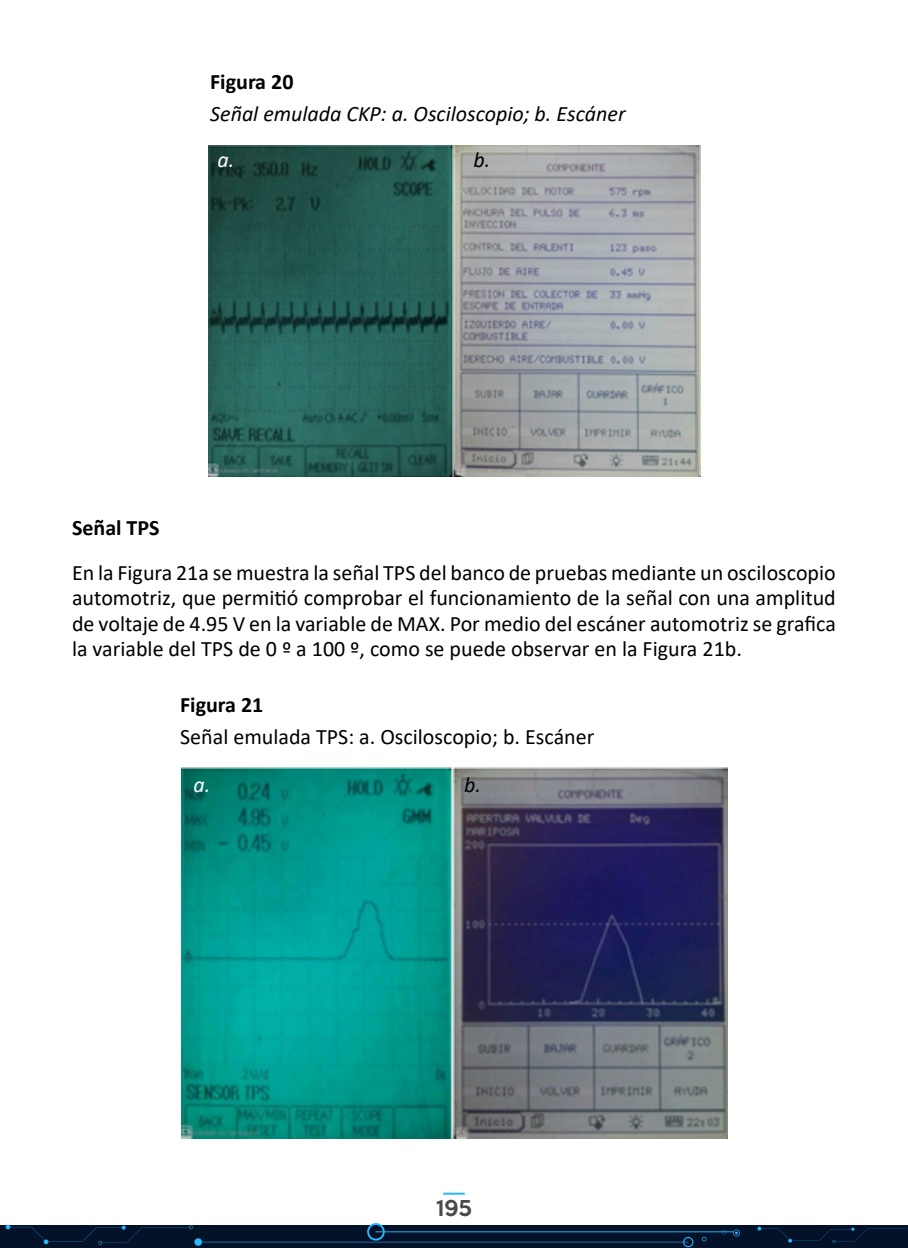
<style>
.page{position:relative;width:908px;height:1248px;background:#fff}
.page>*{position:absolute;margin:0;border:0;box-sizing:border-box;transform-origin:0 0}
.t1{font:22px/25.4px "Calibri";color:#000;text-align:justify}
.t2{font:italic 22px "Calibri";color:#000}
.t3{font:700 22px "Calibri";color:#000}
.t4{font:italic 22px "Calibri";color:#fff}
.t5{font:500 20px "Keep Calm";color:#494a4c}
</style>
<div class="page">
<div style="left:0;top:1225px;width:907px;height:22px;background:#031229"></div>
<svg style="left:757px;top:1226px;width:149px;height:16px"></svg>
<svg style="left:6px;top:1223px;width:734px;height:23px"></svg>
<hr style="left:443px;top:1192px;width:21px;height:2px;background:#29b8ff">
<img style="left:209px;top:145px;width:491px;height:331px">
<img style="left:182px;top:767px;width:545px;height:371px">
<p class="t3" style="left:210px;top:66px;width:85px">Figura 20</p>
<p class="t2" style="left:210px;top:98px;width:416px">Señal emulada CKP: a. Osciloscopio; b. Escáner</p>
<p class="t4" style="left:217px;top:144px;width:18px">a.</p>
<p class="t2" style="left:473px;top:144px;width:18px">b.</p>
<p class="t3" style="left:72px;top:512px;width:89px">Señal TPS</p>
<p class="t1" style="left:72px;top:559px;width:765px">En la Figura 21a se muestra la señal TPS del banco de pruebas mediante un osciloscopio automotriz, que permitió comprobar el funcionamiento de la señal con una amplitud de voltaje de 4.95 V en la variable de MAX. Por medio del escáner automotriz se grafica la variable del TPS de 0 º a 100 º, como se puede observar en la Figura 21b.</p>
<p class="t3" style="left:180px;top:689px;width:85px">Figura 21</p>
<p class="t1" style="left:180px;top:723px;width:415px">Señal emulada TPS: a. Osciloscopio; b. Escáner</p>
<p class="t4" style="left:193px;top:769px;width:18px">a.</p>
<p class="t2" style="left:464px;top:769px;width:18px">b.</p>
<p class="t5" style="left:436px;top:1190px;width:37px">195</p>
</div>
